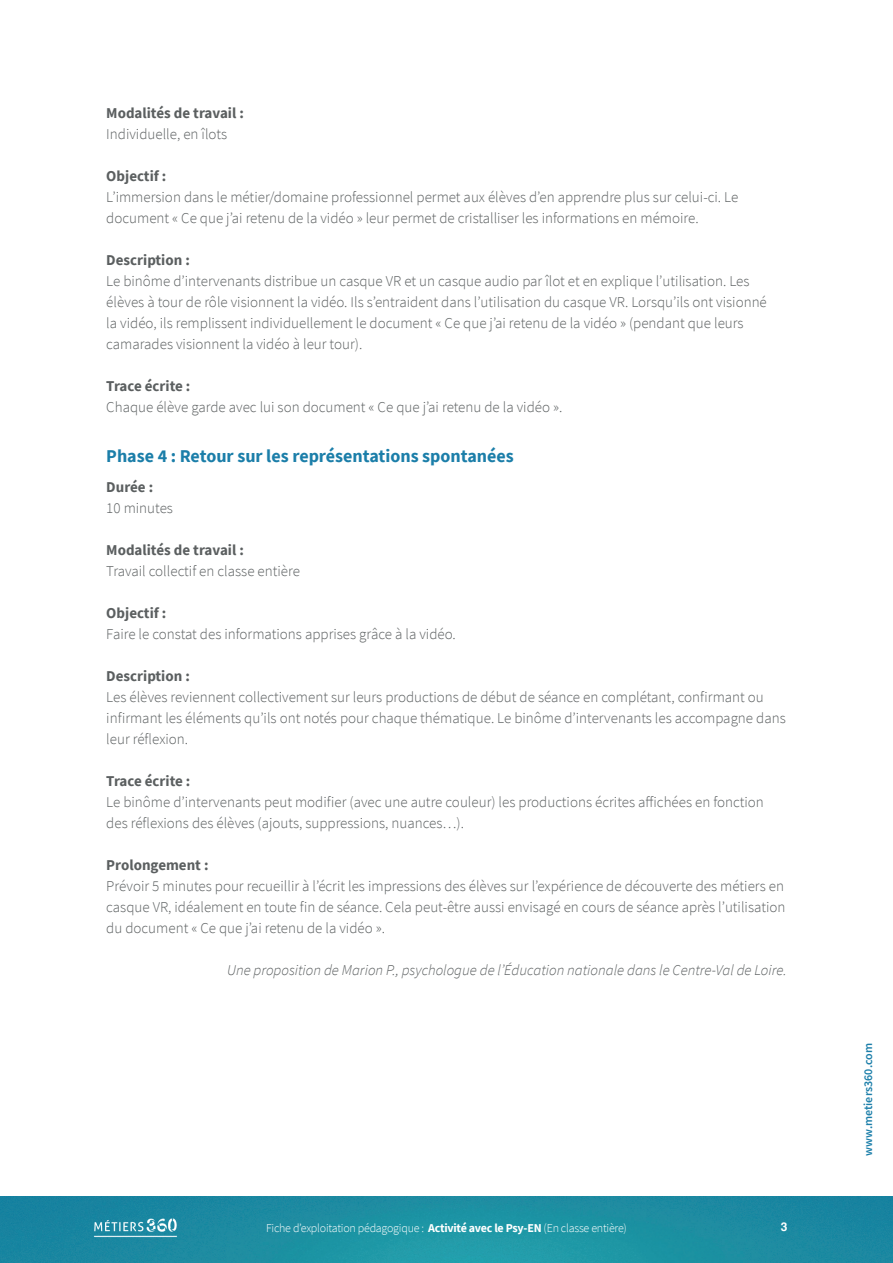
<style>
.page{position:relative;width:893px;height:1263px;background:#fff}
.page>*{position:absolute;margin:0;border:0;box-sizing:border-box;transform-origin:0 0}
.t1{font:700 18px "Source Sans Pro";color:#1b7ea9}
.t2{font:300 15px/21px "Source Sans Pro";color:#5b5f60}
.t3{font:700 15px "Source Sans Pro";color:#5b5f60}
.t4{font:italic 300 15px "Source Sans Pro";color:#5b5f60}
.t5{font:300 12px "Source Sans Pro";letter-spacing:-.02em;color:#fff}
.t6{font:600 12px "Source Sans Pro";color:#1b7ea9}
.t7{font:700 12px "Helvetica";color:#fff}
.s1{font-weight:700}
</style>
<div class="page">
<img style="left:0;top:1196px;width:893px;height:67px">
<img style="left:90px;top:1217px;width:92px;height:20px">
<p class="t3" style="left:106px;top:102px;width:139px">Modalités de travail :</p>
<p class="t2" style="left:106px;top:123px;width:122px">Individuelle, en îlots</p>
<p class="t3" style="left:106px;top:165px;width:62px">Objectif :</p>
<p class="t2" style="left:106px;top:186px;width:633px">L’immersion dans le métier/domaine professionnel permet aux élèves d’en apprendre plus sur celui-ci. Le document « Ce que j’ai retenu de la vidéo » leur permet de cristalliser les informations en mémoire.</p>
<p class="t3" style="left:106px;top:249px;width:85px">Description :</p>
<p class="t2" style="left:106px;top:270px;width:662px">Le binôme d’intervenants distribue un casque VR et un casque audio par îlot et en explique l’utilisation. Les élèves à tour de rôle visionnent la vidéo. Ils s’entraident dans l’utilisation du casque VR. Lorsqu’ils ont visionné la vidéo, ils remplissent individuellement le document « Ce que j’ai retenu de la vidéo » (pendant que leurs camarades visionnent la vidéo à leur tour).</p>
<p class="t3" style="left:106px;top:375px;width:86px">Trace écrite :</p>
<p class="t2" style="left:106px;top:396px;width:458px">Chaque élève garde avec lui son document « Ce que j’ai retenu de la vidéo ».</p>
<p class="t1" style="left:106px;top:444px;width:409px">Phase 4 : Retour sur les représentations spontanées</p>
<p class="t3" style="left:106px;top:476px;width:48px">Durée :</p>
<p class="t2" style="left:106px;top:497px;width:68px">10 minutes</p>
<p class="t3" style="left:106px;top:539px;width:139px">Modalités de travail :</p>
<p class="t2" style="left:106px;top:560px;width:195px">Travail collectif en classe entière</p>
<p class="t3" style="left:106px;top:602px;width:62px">Objectif :</p>
<p class="t2" style="left:106px;top:623px;width:351px">Faire le constat des informations apprises grâce à la vidéo.</p>
<p class="t3" style="left:106px;top:665px;width:85px">Description :</p>
<p class="t2" style="left:106px;top:686px;width:681px">Les élèves reviennent collectivement sur leurs productions de début de séance en complétant, confirmant ou infirmant les éléments qu’ils ont notés pour chaque thématique. Le binôme d’intervenants les accompagne dans leur réflexion.</p>
<p class="t3" style="left:106px;top:770px;width:86px">Trace écrite :</p>
<p class="t2" style="left:106px;top:791px;width:659px">Le binôme d’intervenants peut modifier (avec une autre couleur) les productions écrites affichées en fonction des réflexions des élèves (ajouts, suppressions, nuances…).</p>
<p class="t3" style="left:106px;top:854px;width:104px">Prolongement :</p>
<p class="t2" style="left:106px;top:875px;width:681px;text-align:justify">Prévoir 5 minutes pour recueillir à l’écrit les impressions des élèves sur l’expérience de découverte des métiers en casque VR, idéalement en toute fin de séance. Cela peut-être aussi envisagé en cours de séance après l’utilisation du document « Ce que j’ai retenu de la vidéo ».</p>
<p class="t4" style="left:227px;top:960px;width:561px">Une proposition de Marion P., psychologue de l’Éducation nationale dans le Centre-Val de Loire.</p>
<p class="t5" style="left:266px;top:1221px;width:362px">Fiche d’exploitation pédagogique : <span class="s1">Activité avec le Psy-EN</span> (En classe entière)</p>
<p class="t7" style="left:781px;top:1217px;width:8px">3</p>
<p class="t6" style="left:860px;top:1155px;width:114px;rotate:-90deg">www.metiers360.com</p>
</div>
